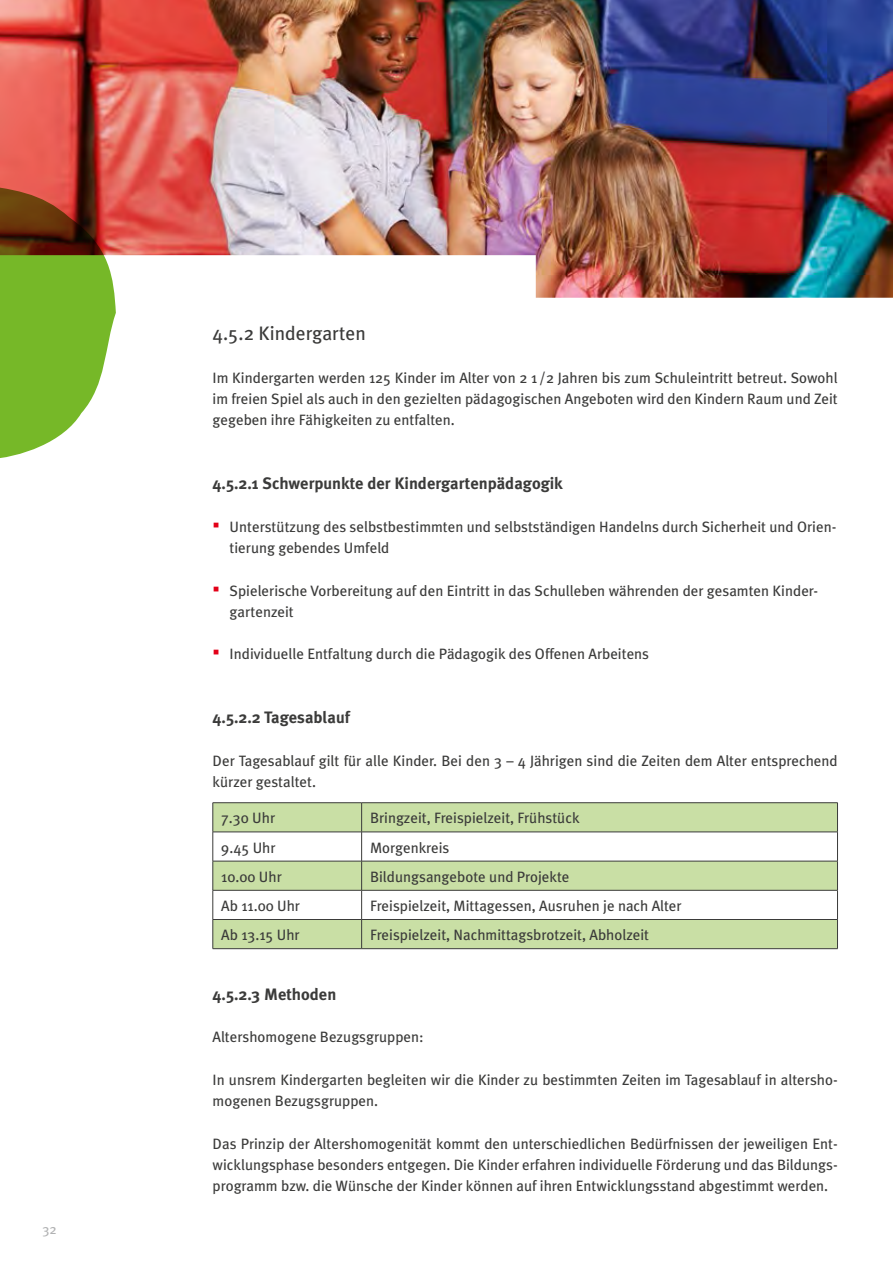
<style>
.page{position:relative;width:893px;height:1263px;background:#fff}
.page>*{position:absolute;margin:0;border:0;box-sizing:border-box;transform-origin:0 0}
.t1{font:19.5px "Meta Plus";color:#3b3b3a}
.t2{font:700 16.5px "Meta Plus";color:#3b3b3a}
.t3{font:15px/21.3px "Meta Plus";color:#3b3b3a}
.t4{font:13.5px "Meta Plus";color:#b1b2b3}
.s1{font-family:"Arial";font-size:21px;color:#e30018}
</style>
<div class="page">
<svg style="left:214px;top:803px;width:623px;height:145px;fill:#c9dfa5"></svg>
<hr style="left:213px;top:802px;width:149px;height:1px;background:#3b3b3a">
<hr style="left:362px;top:802px;width:476px;height:1px;background:#3b3b3a">
<hr style="left:213px;top:832px;width:149px;height:1px;background:#3b3b3a">
<hr style="left:362px;top:832px;width:476px;height:1px;background:#3b3b3a">
<hr style="left:213px;top:861px;width:149px;height:1px;background:#3b3b3a">
<hr style="left:362px;top:861px;width:476px;height:1px;background:#3b3b3a">
<hr style="left:213px;top:890px;width:149px;height:1px;background:#3b3b3a">
<hr style="left:362px;top:890px;width:476px;height:1px;background:#3b3b3a">
<hr style="left:213px;top:919px;width:149px;height:1px;background:#3b3b3a">
<svg style="left:213px;top:803px;width:1px;height:145px"></svg>
<hr style="left:362px;top:919px;width:476px;height:1px;background:#3b3b3a">
<svg style="left:361px;top:803px;width:1px;height:145px"></svg>
<svg style="left:837px;top:803px;width:1px;height:145px"></svg>
<hr style="left:213px;top:948px;width:149px;height:1px;background:#3b3b3a">
<hr style="left:362px;top:948px;width:476px;height:1px;background:#3b3b3a">
<img style="left:0;top:0;width:893px;height:298px">
<svg style="left:0;top:183px;width:116px;height:275px;background:#8b9e42"></svg>
<p class="t4" style="left:43px;top:1221px;width:16px">32</p>
<h1 class="t1" style="left:213px;top:322px;width:155px">4.5.2 Kindergarten</h1>
<p class="t3" style="left:213px;top:367px;width:627px;text-align:justify">Im Kindergarten werden 125 Kinder im Alter von 2 1 /2 Jahren bis zum Schuleintritt betreut. Sowohl im freien Spiel als auch in den gezielten pädagogischen Angeboten wird den Kindern Raum und Zeit gegeben ihre Fähigkeiten zu entfalten.</p>
<p class="t2" style="left:213px;top:474px;width:352px">4.5.2.1 Schwerpunkte der Kindergartenpädagogik</p>
<p class="t3" style="left:230px;top:516px;width:608px;text-indent:-17px"><span class="s1">▪</span> Unterstützung des selbstbestimmten und selbstständigen Handelns durch Sicherheit und Orien&shy;tierung gebendes Umfeld</p>
<p class="t3" style="left:230px;top:579px;width:590px;text-indent:-17px"><span class="s1">▪</span> Spielerische Vorbereitung auf den Eintritt in das Schulleben währenden der gesamten Kinder&shy;gartenzeit</p>
<p class="t3" style="left:213px;top:643px;width:438px"><span class="s1">▪</span> Individuelle Entfaltung durch die Pädagogik des Offenen Arbeitens</p>
<p class="t2" style="left:213px;top:708px;width:139px">4.5.2.2 Tagesablauf</p>
<p class="t3" style="left:213px;top:750px;width:627px">Der Tagesablauf gilt für alle Kinder. Bei den 3 – 4 Jährigen sind die Zeiten dem Alter entsprechend kürzer gestaltet.</p>
<p class="t3" style="left:221px;top:807px;width:55px">7.30 Uhr</p>
<p class="t3" style="left:370px;top:807px;width:211px">Bringzeit, Freispielzeit, Frühstück</p>
<p class="t3" style="left:221px;top:837px;width:56px">9.45 Uhr</p>
<p class="t3" style="left:370px;top:837px;width:81px">Morgenkreis</p>
<p class="t3" style="left:221px;top:866px;width:62px">10.00 Uhr</p>
<p class="t3" style="left:370px;top:866px;width:201px">Bildungsangebote und Projekte</p>
<p class="t3" style="left:221px;top:895px;width:80px">Ab 11.00 Uhr</p>
<p class="t3" style="left:370px;top:895px;width:313px">Freispielzeit, Mittagessen, Ausruhen je nach Alter</p>
<p class="t3" style="left:221px;top:924px;width:80px">Ab 13.15 Uhr</p>
<p class="t3" style="left:370px;top:924px;width:280px">Freispielzeit, Nachmittagsbrotzeit, Abholzeit</p>
<p class="t2" style="left:213px;top:984px;width:125px">4.5.2.3 Methoden</p>
<p class="t3" style="left:213px;top:1026px;width:213px">Altershomogene Bezugsgruppen:</p>
<p class="t3" style="left:213px;top:1069px;width:627px">In unsrem Kindergarten begleiten wir die Kinder zu bestimmten Zeiten im Tagesablauf in altersho&shy;mogenen Bezugsgruppen.</p>
<p class="t3" style="left:213px;top:1132px;width:627px;text-align:justify">Das Prinzip der Altershomogenität kommt den unterschiedlichen Bedürfnissen der jeweiligen Ent&shy;wicklungsphase besonders entgegen. Die Kinder erfahren individuelle Förderung und das Bildungs&shy;programm bzw. die Wünsche der Kinder können auf ihren Entwicklungsstand abgestimmt werden.</p>
</div>
